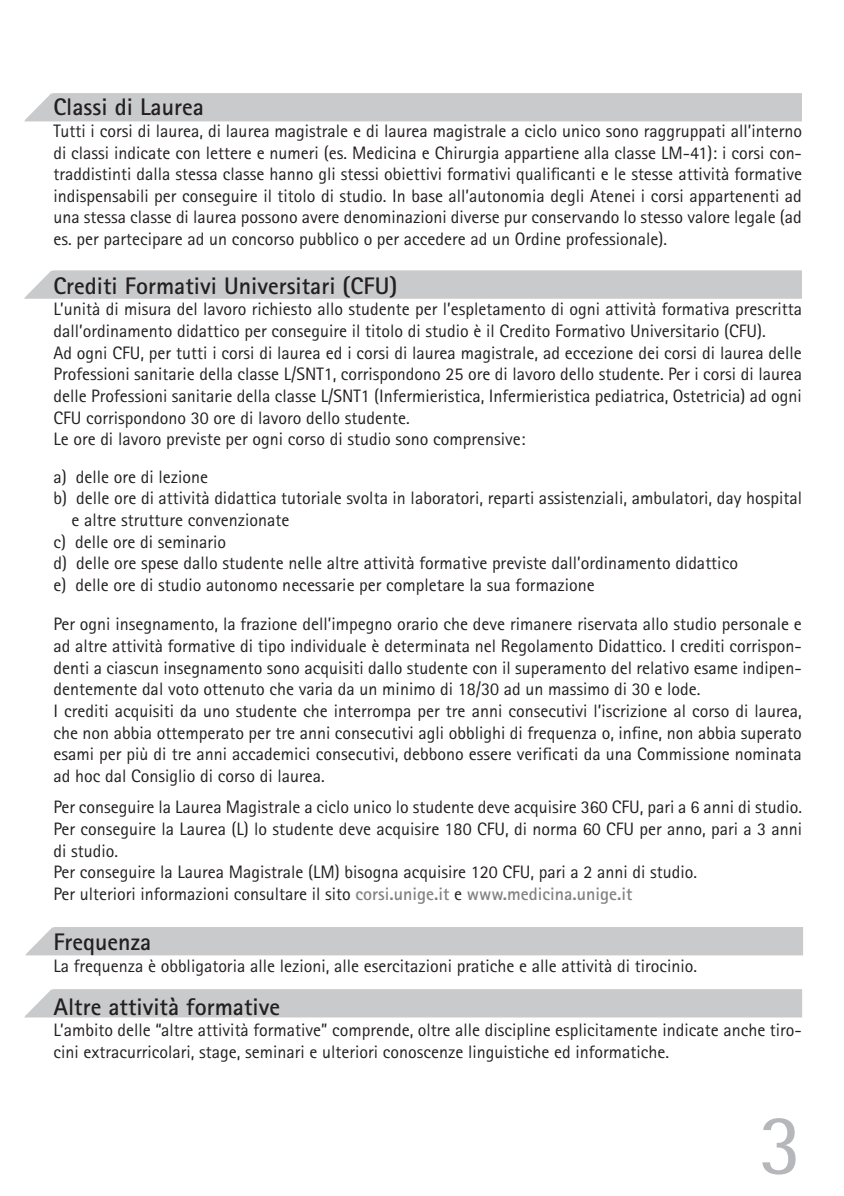
<style>
.page{position:relative;width:844px;height:1196px;background:#fff}
.page>*{position:absolute;margin:0;border:0;box-sizing:border-box;transform-origin:0 0}
.t1{font:86px "Rotis Semi Sans Std";color:#b6b7bb}
.t2{font:700 24px "Rotis Sans Serif Std";color:#231f20}
.t3{font:18px/21.6px "Rotis Sans Serif Std";color:#231f20;text-align:justify}
.s1{font-weight:700;color:#808285}
</style>
<div class="page">
<svg style="left:24px;top:270px;width:778px;height:29px"></svg>
<div style="left:24px;top:989px;width:778px;height:29px;background:#c9cacb"></div>
<div style="left:25px;top:927px;width:778px;height:29px;background:#c9cacb"></div>
<div style="left:24px;top:93px;width:778px;height:29px;background:#c9cacb"></div>
<p class="t2" style="left:53px;top:92px;width:152px">Classi di Laurea</p>
<p class="t3" style="left:53px;top:120px;width:750px">Tutti i corsi di laurea, di laurea magistrale e di laurea magistrale a ciclo unico sono raggruppati all’interno di classi indicate con lettere e numeri (es. Medicina e Chirurgia appartiene alla classe LM-41): i corsi con&shy;traddistinti dalla stessa classe hanno gli stessi obiettivi formativi qualificanti e le stesse attività formative indispensabili per conseguire il titolo di studio. In base all’autonomia degli Atenei i corsi appartenenti ad una stessa classe di laurea possono avere denominazioni diverse pur conservando lo stesso valore legale (ad es. per partecipare ad un concorso pubblico o per accedere ad un Ordine professionale).</p>
<p class="t2" style="left:53px;top:270px;width:345px">Crediti Formativi Universitari (CFU)</p>
<p class="t3" style="left:53px;top:298px;width:750px">L’unità di misura del lavoro richiesto allo studente per l’espletamento di ogni attività formativa prescritta dall’ordinamento didattico per conseguire il titolo di studio è il Credito Formativo Universitario (CFU).</p>
<p class="t3" style="left:53px;top:341px;width:750px">Ad ogni CFU, per tutti i corsi di laurea ed i corsi di laurea magistrale, ad eccezione dei corsi di laurea delle Professioni sanitarie della classe L/SNT1, corrispondono 25 ore di lavoro dello studente. Per i corsi di laurea delle Professioni sanitarie della classe L/SNT1 (Infermieristica, Infermieristica pediatrica, Ostetricia) ad ogni CFU corrispondono 30 ore di lavoro dello studente.</p>
<p class="t3" style="left:53px;top:428px;width:474px">Le ore di lavoro previste per ogni corso di studio sono comprensive:</p>
<p class="t3" style="left:53px;top:465px;width:156px">a) delle ore di lezione</p>
<p class="t3" style="left:53px;top:487px;width:750px">b) delle ore di attività didattica tutoriale svolta in laboratori, reparti assistenziali, ambulatori, day hospital</p>
<p class="t3" style="left:71px;top:509px;width:219px">e altre strutture convenzionate</p>
<p class="t3" style="left:53px;top:530px;width:174px">c) delle ore di seminario</p>
<p class="t3" style="left:53px;top:552px;width:686px">d) delle ore spese dallo studente nelle altre attività formative previste dall’ordinamento didattico</p>
<p class="t3" style="left:53px;top:573px;width:543px">e) delle ore di studio autonomo necessarie per completare la sua formazione</p>
<p class="t3" style="left:53px;top:613px;width:750px">Per ogni insegnamento, la frazione dell’impegno orario che deve rimanere riservata allo studio personale e ad altre attività formative di tipo individuale è determinata nel Regolamento Didattico. I crediti corrispon&shy;denti a ciascun insegnamento sono acquisiti dallo studente con il superamento del relativo esame indipen&shy;dentemente dal voto ottenuto che varia da un minimo di 18/30 ad un massimo di 30 e lode.</p>
<p class="t3" style="left:53px;top:699px;width:750px">I crediti acquisiti da uno studente che interrompa per tre anni consecutivi l’iscrizione al corso di laurea, che non abbia ottemperato per tre anni consecutivi agli obblighi di frequenza o, infine, non abbia superato esami per più di tre anni accademici consecutivi, debbono essere verificati da una Commissione nominata ad hoc dal Consiglio di corso di laurea.</p>
<p class="t3" style="left:53px;top:796px;width:750px">Per conseguire la Laurea Magistrale a ciclo unico lo studente deve acquisire 360 CFU, pari a 6 anni di studio.</p>
<p class="t3" style="left:53px;top:817px;width:750px">Per conseguire la Laurea (L) lo studente deve acquisire 180 CFU, di norma 60 CFU per anno, pari a 3 anni di studio.</p>
<p class="t3" style="left:53px;top:861px;width:645px">Per conseguire la Laurea Magistrale (LM) bisogna acquisire 120 CFU, pari a 2 anni di studio.</p>
<p class="t3" style="left:53px;top:882px;width:580px">Per ulteriori informazioni consultare il sito <span class="s1">corsi.unige.it</span> e <span class="s1">www.medicina.unige.it</span></p>
<p class="t2" style="left:53px;top:926px;width:99px">Frequenza</p>
<p class="t3" style="left:53px;top:954px;width:645px">La frequenza è obbligatoria alle lezioni, alle esercitazioni pratiche e alle attività di tirocinio.</p>
<p class="t2" style="left:53px;top:991px;width:228px">Altre attività formative</p>
<p class="t3" style="left:53px;top:1019px;width:750px">L’ambito delle “altre attività formative” comprende, oltre alle discipline esplicitamente indicate anche tiro&shy;cini extracurricolari, stage, seminari e ulteriori conoscenze linguistiche ed informatiche.</p>
<h1 class="t1" style="left:759px;top:1093px;width:45px">3</h1>
</div>
